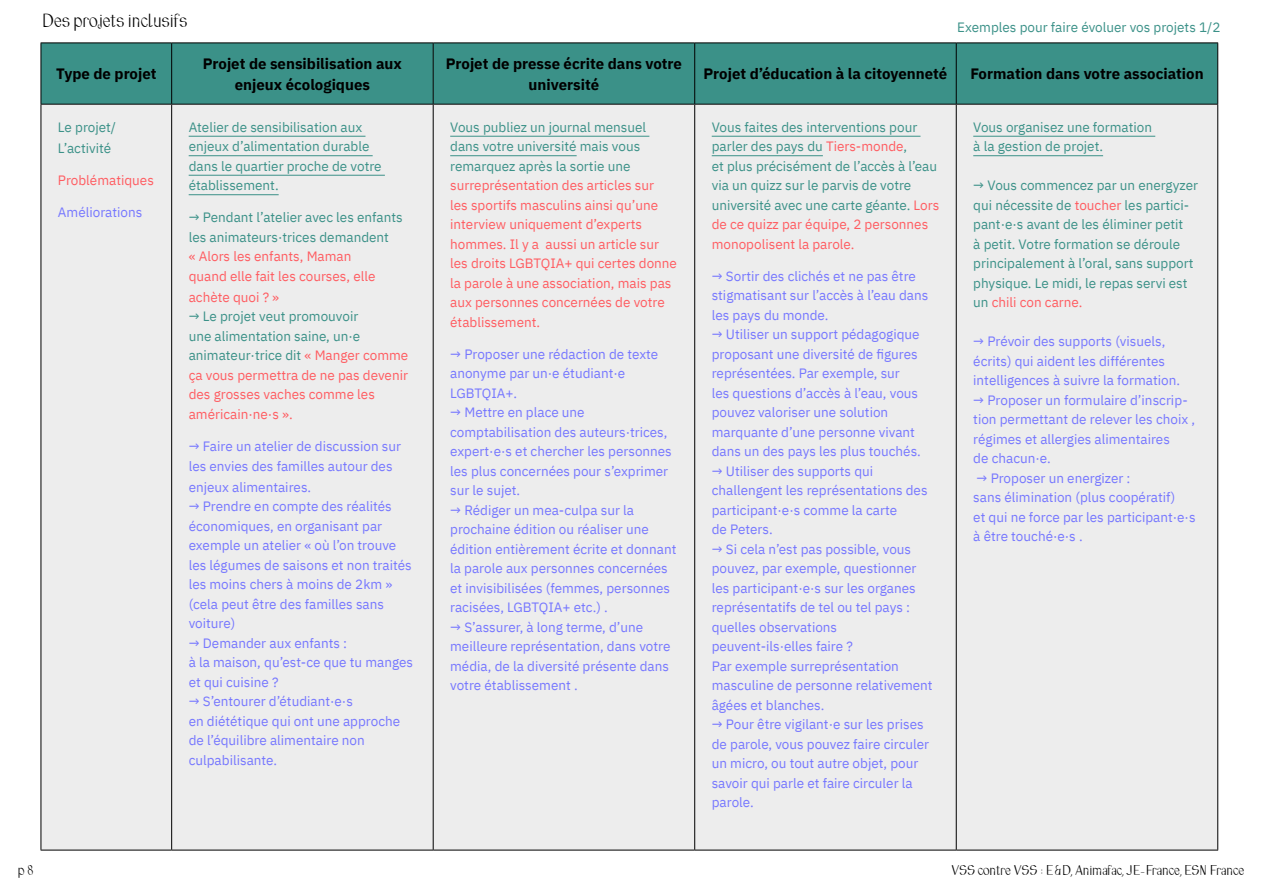
<style>
.page{position:relative;width:1263px;height:893px;background:#fff}
.page>*{position:absolute;margin:0;border:0;box-sizing:border-box;transform-origin:0 0}
.t1{font:700 15px/21px "IBM Plex Sans";color:#000;text-align:center}
.t2{font:13.5px/19.5px "IBM Plex Sans";color:#7677ff}
.t3{font:13.5px/19.5px "IBM Plex Sans";color:#3b9188}
.t4{font:13.5px/19.5px "IBM Plex Sans";color:#ff5c61}
.t5{font:12px "Combine";color:#000}
.t6{font:9px "Combine";color:#000}
.s1{color:#3b9188}
.s2{color:#ff5c61}
</style>
<div class="page">
<div style="left:42px;top:44px;width:391px;height:60px;background:#3b9188"></div>
<div style="left:434px;top:44px;width:783px;height:60px;background:#3b9188"></div>
<div style="left:42px;top:105px;width:1175px;height:745px;background:#ededed"></div>
<hr style="left:41px;top:105px;width:1px;height:745px;background:#000">
<hr style="left:41px;top:850px;width:131px;height:1px;background:#000">
<hr style="left:41px;top:43px;width:131px;height:1px;background:#000">
<hr style="left:41px;top:43px;width:1px;height:61px;background:#000">
<hr style="left:41px;top:104px;width:131px;height:1px;background:#000">
<hr style="left:172px;top:104px;width:261px;height:1px;background:#000">
<hr style="left:172px;top:43px;width:261px;height:1px;background:#000">
<hr style="left:171px;top:43px;width:1px;height:61px;background:#000">
<hr style="left:171px;top:105px;width:1px;height:745px;background:#000">
<hr style="left:172px;top:850px;width:261px;height:1px;background:#000">
<hr style="left:433px;top:43px;width:1px;height:61px;background:#000">
<hr style="left:433px;top:105px;width:1px;height:745px;background:#000">
<hr style="left:433px;top:43px;width:262px;height:1px;background:#000">
<hr style="left:433px;top:104px;width:262px;height:1px;background:#000">
<hr style="left:433px;top:850px;width:262px;height:1px;background:#000">
<hr style="left:694px;top:43px;width:1px;height:61px;background:#000">
<hr style="left:694px;top:105px;width:1px;height:745px;background:#000">
<hr style="left:695px;top:43px;width:261px;height:1px;background:#000">
<hr style="left:956px;top:43px;width:262px;height:1px;background:#000">
<hr style="left:956px;top:43px;width:1px;height:61px;background:#000">
<hr style="left:956px;top:105px;width:1px;height:745px;background:#000">
<hr style="left:695px;top:104px;width:261px;height:1px;background:#000">
<hr style="left:956px;top:104px;width:262px;height:1px;background:#000">
<hr style="left:695px;top:850px;width:261px;height:1px;background:#000">
<hr style="left:956px;top:850px;width:262px;height:1px;background:#000">
<hr style="left:1217px;top:43px;width:1px;height:61px;background:#000">
<hr style="left:1217px;top:105px;width:1px;height:745px;background:#000">
<hr style="left:189px;top:136px;width:176px;height:1px;background:#3b9188">
<hr style="left:189px;top:155px;width:184px;height:1px;background:#3b9188">
<hr style="left:189px;top:175px;width:196px;height:1px;background:#3b9188">
<hr style="left:189px;top:194px;width:90px;height:1px;background:#3b9188">
<hr style="left:450px;top:136px;width:199px;height:1px;background:#3b9188">
<hr style="left:450px;top:155px;width:127px;height:1px;background:#3b9188">
<hr style="left:712px;top:136px;width:208px;height:1px;background:#3b9188">
<hr style="left:712px;top:155px;width:111px;height:1px;background:#3b9188">
<hr style="left:973px;top:136px;width:182px;height:1px;background:#3b9188">
<hr style="left:973px;top:155px;width:130px;height:1px;background:#3b9188">
<p class="t5" style="left:43px;top:15px;width:146px">Des projets inclusifs</p>
<p class="t3" style="left:957px;top:17px;width:265px">Exemples pour faire évoluer vos projets 1/2</p>
<p class="t1" style="left:56px;top:62px;width:102px">Type de projet</p>
<p class="t1" style="left:203px;top:52px;width:201px">Projet de sensibilisation aux enjeux écologiques</p>
<p class="t1" style="left:446px;top:52px;width:238px">Projet de presse écrite dans votre université</p>
<p class="t1" style="left:704px;top:62px;width:245px">Projet d’éducation à la citoyenneté</p>
<p class="t1" style="left:970px;top:62px;width:235px">Formation dans votre association</p>
<p class="t3" style="left:58px;top:115px;width:60px;line-height:21px">Le projet/<br>L’activité</p>
<p class="t4" style="left:58px;top:169px;width:97px">Problématiques</p>
<p class="t2" style="left:58px;top:202px;width:86px">Améliorations</p>
<p class="t3" style="left:189px;top:116px;width:195px">Atelier de sensibilisation aux enjeux d’alimentation durable dans le quartier proche de votre établissement.</p>
<p class="t3" style="left:189px;top:207px;width:216px">→ Pendant l’atelier avec les enfants les animateurs·trices demandent</p>
<p class="t4" style="left:189px;top:246px;width:188px">« Alors les enfants, Maman quand elle fait les courses, elle</p>
<p class="t4" style="left:189px;top:286px;width:92px">achète quoi ? »</p>
<p class="t4" style="left:189px;top:306px;width:221px"><span class="s1">→ Le projet veut promouvoir<br>une alimentation saine, un·e animateur·trice dit</span> « Manger comme ça vous permettra de ne pas devenir des grosses vaches comme les américain·ne·s ».</p>
<p class="t2" style="left:189px;top:436px;width:214px">→ Faire un atelier de discussion sur les envies des familles autour des</p>
<p class="t2" style="left:189px;top:476px;width:124px">enjeux alimentaires.</p>
<p class="t2" style="left:189px;top:496px;width:225px">→ Prendre en compte des réalités économiques, en organisant par exemple un atelier « où l’on trouve les légumes de saisons et non traités les moins chers à moins de 2km » (cela peut être des familles sans voiture)</p>
<p class="t2" style="left:189px;top:632px;width:226px">→ Demander aux enfants :<br>à la maison, qu’est-ce que tu manges et qui cuisine ?</p>
<p class="t2" style="left:189px;top:691px;width:213px">→ S’entourer d’étudiant·e·s<br>en diététique qui ont une approche de l’équilibre alimentaire non culpabilisante.</p>
<p class="t3" style="left:450px;top:116px;width:197px">Vous publiez un journal mensuel dans votre université mais vous remarquez après la sortie une</p>
<p class="t4" style="left:450px;top:175px;width:228px">surreprésentation des articles sur<br>les sportifs masculins ainsi qu’une interview uniquement d’experts hommes. Il y a aussi un article sur les droits LGBTQIA+ qui certes donne la parole à une association, mais pas aux personnes concernées de votre établissement.</p>
<p class="t2" style="left:450px;top:343px;width:210px">→ Proposer une rédaction de texte anonyme par un·e étudiant·e<br>LGBTQIA+.</p>
<p class="t2" style="left:450px;top:402px;width:223px">→ Mettre en place une comptabilisation des auteurs·trices, expert·e·s et chercher les personnes les plus concernées pour s’exprimer sur le sujet.</p>
<p class="t2" style="left:450px;top:499px;width:228px">→ Rédiger un mea-culpa sur la prochaine édition ou réaliser une édition entièrement écrite et donnant la parole aux personnes concernées et invisibilisées (femmes, personnes racisées, LGBTQIA+ etc.) .</p>
<p class="t2" style="left:450px;top:616px;width:222px">→ S’assurer, à long terme, d’une meilleure représentation, dans votre média, de la diversité présente dans votre établissement .</p>
<p class="t3" style="left:712px;top:116px;width:229px">Vous faites des interventions pour parler des pays du <span class="s2">Tiers-monde</span>,<br>et plus précisément de l’accès à l’eau via un quizz sur le parvis de votre université avec une carte géante. <span class="s2">Lors de ce quizz par équipe, 2 personnes monopolisent la parole.</span></p>
<p class="t2" style="left:712px;top:265px;width:218px">→ Sortir des clichés et ne pas être stigmatisant sur l’accès à l’eau dans les pays du monde.</p>
<p class="t2" style="left:712px;top:324px;width:211px">→ Utiliser un support pédagogique proposant une diversité de figures représentées. Par exemple, sur les questions d’accès à l’eau, vous pouvez valoriser une solution marquante d’une personne vivant dans un des pays les plus touchés.</p>
<p class="t2" style="left:712px;top:460px;width:217px">→ Utiliser des supports qui challengent les représentations des participant·e·s comme la carte<br>de Peters.</p>
<p class="t2" style="left:712px;top:538px;width:222px">→ Si cela n’est pas possible, vous pouvez, par exemple, questionner les participant·e·s sur les organes représentatifs de tel ou tel pays : quelles observations peuvent-ils·elles faire ?<br>Par exemple surreprésentation masculine de personne relativement âgées et blanches.</p>
<p class="t2" style="left:712px;top:714px;width:219px">→ Pour être vigilant·e sur les prises de parole, vous pouvez faire circuler un micro, ou tout autre objet, pour savoir qui parle et faire circuler la parole.</p>
<p class="t3" style="left:973px;top:116px;width:180px">Vous organisez une formation à la gestion de projet.</p>
<p class="t3" style="left:973px;top:175px;width:226px">→ Vous commencez par un energyzer qui nécessite de <span class="s2">toucher</span> les partici&shy;pant·e·s avant de les éliminer petit<br>à petit. Votre formation se déroule principalement à l’oral, sans support physique. Le midi, le repas servi est un <span class="s2">chili con carne.</span></p>
<p class="t2" style="left:973px;top:331px;width:208px">→ Prévoir des supports (visuels, écrits) qui aident les différentes intelligences à suivre la formation.</p>
<p class="t2" style="left:973px;top:389px;width:223px">→ Proposer un formulaire d’inscrip&shy;tion permettant de relever les choix , régimes et allergies alimentaires<br>de chacun·e.</p>
<p class="t2" style="left:973px;top:467px;width:224px">→ Proposer un energizer :<br>sans élimination (plus coopératif)<br>et qui ne force par les participant·e·s à être touché·e·s .</p>
<p class="t6" style="left:18px;top:867px;width:18px">p 8</p>
<p class="t6" style="left:951px;top:866px;width:294px">VSS contre VSS : E&amp;D, Animafac, JE-France, ESN France</p>
</div>
